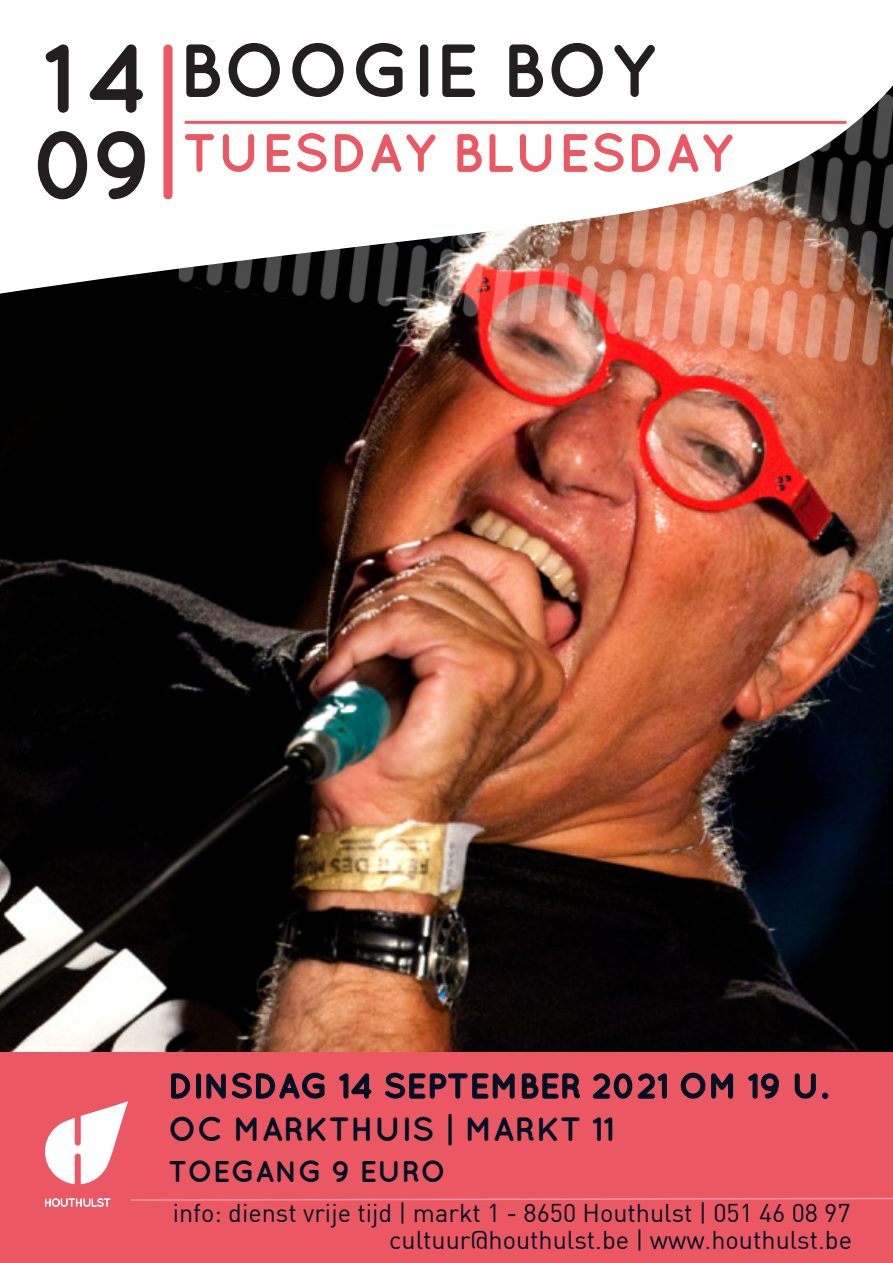
<style>
.page{position:relative;width:893px;height:1263px;background:#fff}
.page>*{position:absolute;margin:0;border:0;box-sizing:border-box;transform-origin:0 0}
.t1{font:700 97.5px/86.6px "Quicksand";color:#231f20}
.t2{font:700 75px "Quicksand";color:#231f20}
.t3{font:700 54px "Quicksand";color:#eb5864}
.t4{font:700 34.5px "Quicksand";color:#001023}
.t5{font:700 33.75px "Quicksand";color:#001023}
.t6{font:700 30px "Quicksand";color:#001023}
.t7{font:25.2px/27px "DIN";color:#001023;text-align:right}
</style>
<div class="page">
<img style="left:0;top:296px;width:893px;height:756px">
<svg style="left:0;top:47px;width:179px;height:249px"></svg>
<img style="left:179px;top:85px;width:714px;height:285px">
<div style="left:0;top:1052px;width:893px;height:211px;background:#eb5864"></div>
<svg style="left:45px;top:1101px;width:83px;height:83px"></svg>
<svg style="left:45px;top:1198px;width:66px;height:8px"></svg>
<hr style="left:185px;top:121px;width:662px;height:3px;background:#eb5864">
<svg style="left:131px;top:1198px;width:762px;height:3px"></svg>
<svg style="left:171px;top:1072px;width:154px;height:27px"></svg>
<svg style="left:339px;top:1073px;width:33px;height:26px"></svg>
<svg style="left:385px;top:1072px;width:130px;height:27px"></svg>
<svg style="left:521px;top:1073px;width:59px;height:26px"></svg>
<svg style="left:592px;top:1073px;width:75px;height:26px"></svg>
<svg style="left:680px;top:1072px;width:54px;height:27px"></svg>
<svg style="left:748px;top:1073px;width:31px;height:26px"></svg>
<svg style="left:794px;top:1073px;width:35px;height:26px"></svg>
<div style="left:164px;top:44px;width:9px;height:155px;background:#eb5864;border-radius:4px"></div>
<h1 class="t1" style="left:31px;top:32px;width:124px">14<br>09</h1>
<h2 class="t2" style="left:178px;top:26px;width:478px">BOOGIE BOY</h2>
<h3 class="t3" style="left:182px;top:121px;width:552px">TUESDAY BLUESDAY</h3>
<h3 class="t4" style="left:168px;top:1065px;width:661px">DINSDAG 14 SEPTEMBER 2021 OM 19 U.</h3>
<h3 class="t5" style="left:168px;top:1109px;width:448px">OC MARKTHUIS | MARKT 11</h3>
<p class="t6" style="left:168px;top:1153px;width:279px">TOEGANG 9 EURO</p>
<p class="t7" style="left:173px;top:1199px;width:681px">info: dienst vrije tijd | markt 1 - 8650 Houthulst | 051 46 08 97 cultuur@houthulst.be | www.houthulst.be</p>
</div>
